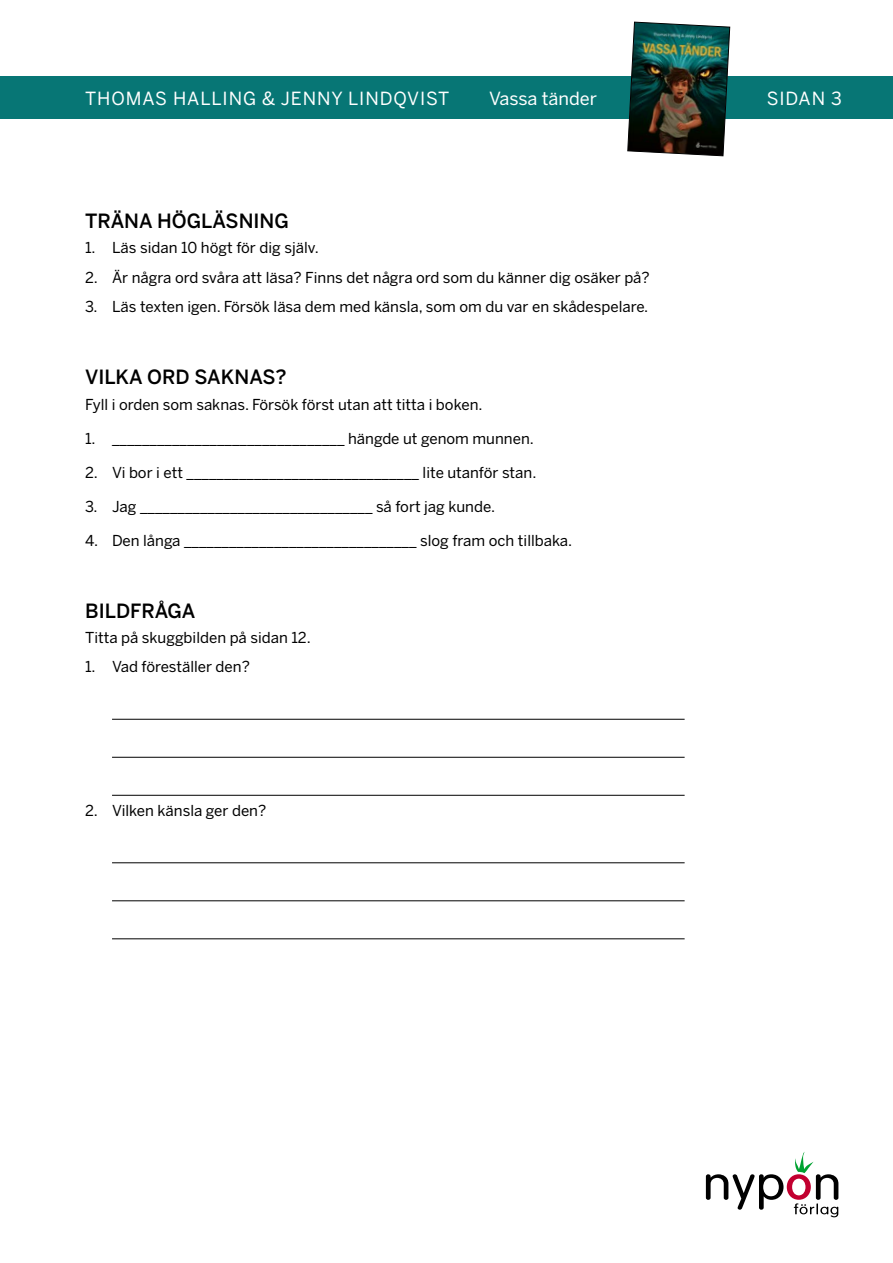
<style>
.page{position:relative;width:893px;height:1263px;background:#fff}
.page>*{position:absolute;margin:0;border:0;box-sizing:border-box;transform-origin:0 0}
.t1{font:500 19.5px "Benton Sans";color:#000}
.t2{font:18px "Benton Sans";letter-spacing:.05em;color:#fff}
.t3{font:18px "Benton Sans";color:#fff}
.t4{font:15px "Benton Sans";color:#000}
</style>
<div class="page">
<svg style="left:706px;top:1152px;width:132px;height:65px"></svg>
<div style="left:0;top:77px;width:893px;height:42px;background:#077675"></div>
<img style="left:627px;top:21px;width:103px;height:136px">
<hr style="left:112px;top:719px;width:573px;height:1px;background:#000">
<hr style="left:112px;top:757px;width:573px;height:1px;background:#000">
<hr style="left:112px;top:795px;width:573px;height:1px;background:#000">
<hr style="left:112px;top:862px;width:573px;height:1px;background:#000">
<hr style="left:112px;top:900px;width:573px;height:1px;background:#000">
<hr style="left:112px;top:938px;width:573px;height:1px;background:#000">
<p class="t2" style="left:85px;top:87px;width:366px">THOMAS HALLING &amp; JENNY LINDQVIST</p>
<p class="t3" style="left:489px;top:87px;width:109px">Vassa tänder</p>
<p class="t2" style="left:767px;top:87px;width:77px">SIDAN 3</p>
<h1 class="t1" style="left:85px;top:209px;width:206px">TRÄNA HÖGLÄSNING</h1>
<p class="t4" style="left:85px;top:239px;width:235px">1. Läs sidan 10 högt för dig själv.</p>
<p class="t4" style="left:85px;top:268px;width:566px">2. Är några ord svåra att läsa? Finns det några ord som du känner dig osä ker på?</p>
<p class="t4" style="left:85px;top:298px;width:565px">3. Läs texten igen. Försök läsa dem med känsla, som om du var en skådespelare.</p>
<h1 class="t1" style="left:85px;top:365px;width:203px">VILKA ORD SAKNAS?</h1>
<p class="t4" style="left:85px;top:395px;width:399px">Fyll i orden som saknas. Försök först utan att titta i boken.</p>
<p class="t4" style="left:85px;top:429px;width:450px">1. _______________________________ hängde ut genom munnen.</p>
<p class="t4" style="left:85px;top:463px;width:453px">2. Vi bor i ett _______________________________ lite utanför stan.</p>
<p class="t4" style="left:85px;top:497px;width:412px">3. Jag _______________________________ så fort jag kunde.</p>
<p class="t4" style="left:85px;top:531px;width:489px">4. Den långa _______________________________ slog fram och tillbaka.</p>
<h1 class="t1" style="left:85px;top:598px;width:112px">BILDFRÅGA</h1>
<p class="t4" style="left:85px;top:628px;width:227px">Titta på skuggbilden på sidan 12.</p>
<p class="t4" style="left:85px;top:658px;width:166px">1. Vad föreställer den?</p>
<p class="t4" style="left:85px;top:801px;width:183px">2. Vilken känsla ger den?</p>
</div>
